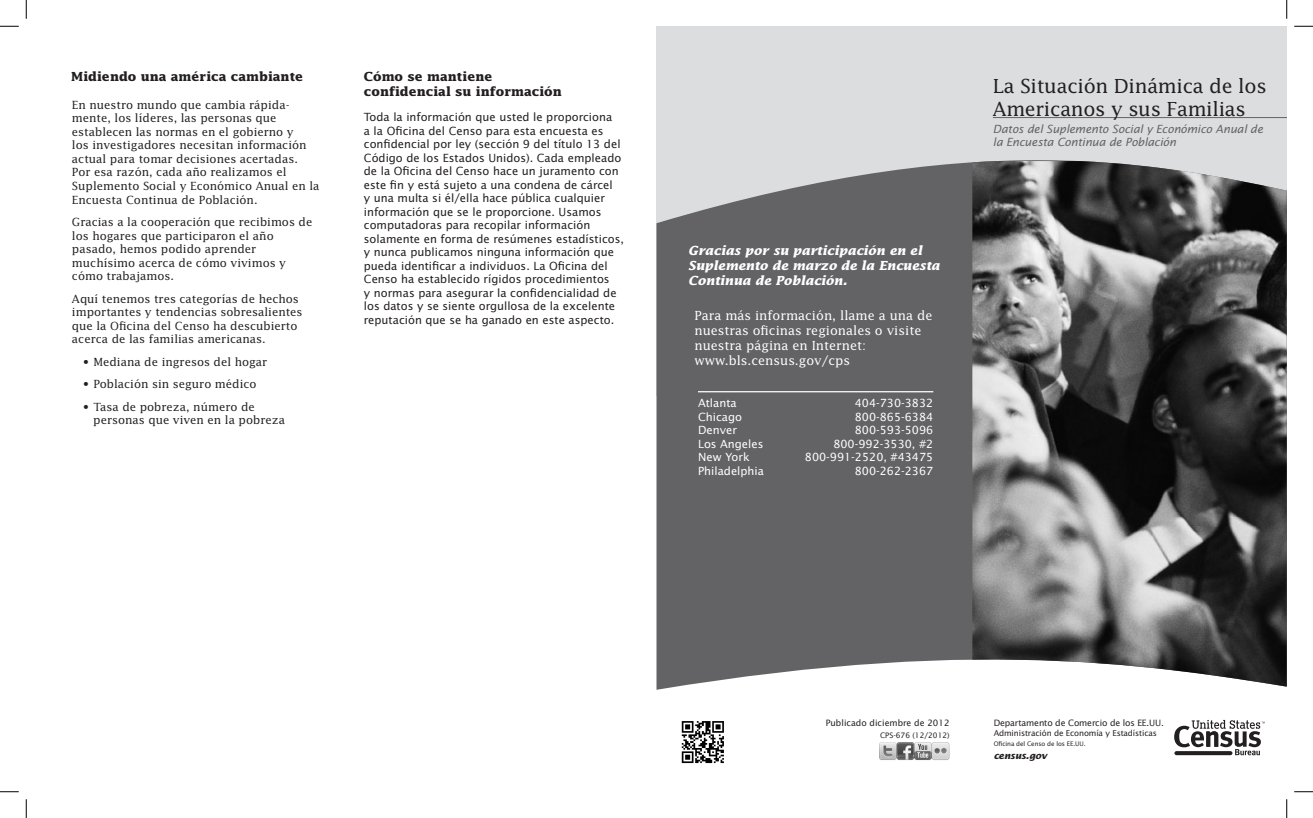
<style>
.page{position:relative;width:1313px;height:818px;background:#fff}
.page>*{position:absolute;margin:0;border:0;box-sizing:border-box;transform-origin:0 0}
.Main_Title{font:19.38px/23.2px "Lucida";letter-spacing:-.015em;color:#231f20}
.For_More_Info{font:12.5px/15px "Lucida";color:#fff}
.Inside_Sub_1{font:italic 700 12.5px/15px "Lucida";color:#fff}
.Inside_Sub_1-2{font:700 12.5px "Lucida";color:#231f20}
.Body_Text_1{font:11.25px/13.5px "Lucida";color:#231f20}
.Body_Text_1-2{font:11.25px/13.5px "Lucida Sans";color:#231f20}
.t1{font:11.25px "Lucida Sans";color:#fff}
.Sub_Title_1{font:italic 11.25px/13.5px "Lucida Sans";letter-spacing:-.01em;color:#636366}
.t2{font:italic 700 9.38px "Lucida Sans";letter-spacing:-.02em;color:#231f20}
.t3{font:8.75px "Lucida Sans";letter-spacing:-.015em;color:#231f20}
.t4{font:8.12px "Lucida Sans";letter-spacing:-.015em;color:#231f20}
.t5{font:7.5px "Lucida Sans";color:#231f20}
.t6{font:6.25px "Lucida Sans";letter-spacing:-.015em;color:#231f20}
</style>
<div class="page">
<div style="left:656px;top:26px;width:630px;height:369px;background:#dcdddf"></div>
<svg style="left:656px;top:160px;width:630px;height:530px;background:#707073"></svg>
<img style="left:972px;top:161px;width:314px;height:525px">
<svg style="left:1174px;top:719px;width:90px;height:36px"></svg>
<img style="left:879px;top:742px;width:70px;height:18px">
<hr style="left:992px;top:117px;width:294px;height:1px;background:#636366">
<img style="left:681px;top:721px;width:43px;height:42px">
<hr style="left:698px;top:391px;width:235px;height:1px;background:#fff">
<svg style="left:0;top:25px;width:19px;height:2px"></svg>
<svg style="left:1294px;top:25px;width:18px;height:2px"></svg>
<svg style="left:0;top:791px;width:19px;height:1px"></svg>
<svg style="left:1294px;top:791px;width:18px;height:1px"></svg>
<svg style="left:25px;top:0;width:2px;height:19px"></svg>
<svg style="left:25px;top:799px;width:2px;height:19px"></svg>
<svg style="left:1286px;top:0;width:1px;height:19px"></svg>
<svg style="left:1286px;top:799px;width:1px;height:19px"></svg>
<p class="Inside_Sub_1-2" style="left:71px;top:69px;width:233px">Midiendo una américa cambiante</p>
<p class="Body_Text_1" style="left:72px;top:98px;width:249px">En nuestro mundo que cambia rápida&shy;mente, los líderes, las personas que establecen las normas en el gobierno y<br>los investigadores necesitan información actual para tomar decisiones acertadas.<br>Por esa razón, cada año realizamos el Suplemento Social y Económico Anual en la Encuesta Continua de Población.</p>
<p class="Body_Text_1" style="left:72px;top:215px;width:242px">Gracias a la cooperación que recibimos de los hogares que participaron el año pasado, hemos podido aprender muchísimo acerca de cómo vivimos y cómo trabajamos.</p>
<p class="Body_Text_1" style="left:72px;top:291px;width:232px">Aquí tenemos tres categorías de hechos importantes y tendencias sobresalientes que la Oficina del Censo ha descubierto acerca de las familias americanas.</p>
<p class="Body_Text_1" style="left:83px;top:354px;width:186px">• Mediana de ingresos del hogar</p>
<p class="Body_Text_1" style="left:83px;top:377px;width:175px">• Población sin seguro médico</p>
<p class="Body_Text_1" style="left:93px;top:399px;width:193px;text-indent:-11px">• Tasa de pobreza, número de personas que viven en la pobreza</p>
<p class="Inside_Sub_1-2" style="left:364px;top:69px;width:130px">Cómo se mantiene</p>
<p class="Inside_Sub_1-2" style="left:364px;top:84px;width:199px">confidencial su información</p>
<p class="Body_Text_1-2" style="left:364px;top:110px;width:262px">Toda la información que usted le proporciona<br>a la Oficina del Censo para esta encuesta es confidencial por ley (sección 9 del título 13 del Código de los Estados Unidos). Cada empleado de la Oficina del Censo hace un juramento con este fin y está sujeto a una condena de cárcel<br>y una multa si él/ella hace pública cualquier información que se le proporcione. Usamos computadoras para recopilar información solamente en forma de resúmenes estadísticos, y nunca publicamos ninguna información que pueda identificar a individuos. La Oficina del Censo ha establecido rígidos procedimientos<br>y normas para asegurar la confidencialidad de los datos y se siente orgullosa de la excelente reputación que se ha ganado en este aspecto.</p>
<p class="Inside_Sub_1" style="left:688px;top:243px;width:253px">Gracias por su participación en el<br>Suplemento de marzo de la Encuesta<br>Continua de Población.</p>
<p class="For_More_Info" style="left:694px;top:308px;width:239px">Para más información, llame a una de nuestras oficinas regionales o visite</p>
<p class="For_More_Info" style="left:694px;top:338px;width:173px">nuestra página en Internet: www.bls.census.gov/cps</p>
<p class="t1" style="left:698px;top:396px;width:40px">Atlanta</p>
<p class="t1" style="left:854px;top:396px;width:80px">404-730-3832</p>
<p class="t1" style="left:698px;top:410px;width:45px">Chicago</p>
<p class="t1" style="left:854px;top:410px;width:80px">800-865-6384</p>
<p class="t1" style="left:698px;top:423px;width:40px">Denver</p>
<p class="t1" style="left:854px;top:423px;width:80px">800-593-5096</p>
<p class="t1" style="left:698px;top:437px;width:67px">Los Angeles</p>
<p class="t1" style="left:833px;top:437px;width:101px">800-992-3530, #2</p>
<p class="t1" style="left:698px;top:450px;width:53px">New York</p>
<p class="t1" style="left:805px;top:450px;width:130px">800-991-2520, #43475</p>
<p class="t1" style="left:698px;top:464px;width:68px">Philadelphia</p>
<p class="t1" style="left:854px;top:464px;width:80px">800-262-2367</p>
<p class="Main_Title" style="left:992px;top:74px;width:275px">La Situación Dinámica de los<br>Americanos y sus Familias</p>
<p class="Sub_Title_1" style="left:992px;top:122px;width:271px">Datos del Suplemento Social y Económico Anual de la Encuesta Continua de Población</p>
<p class="t3" style="left:825px;top:718px;width:125px">Publicado diciembre de 2012</p>
<p class="t5" style="left:880px;top:730px;width:71px">CPS-676 (12/2012)</p>
<p class="t3" style="left:993px;top:718px;width:172px">Departamento de Comercio de los EE.UU.</p>
<p class="t4" style="left:993px;top:728px;width:165px">Administración de Economía y Estadísticas</p>
<p class="t6" style="left:993px;top:740px;width:93px">Oficina del Censo de los EE.UU.</p>
<p class="t2" style="left:993px;top:750px;width:55px">census.gov</p>
</div>
